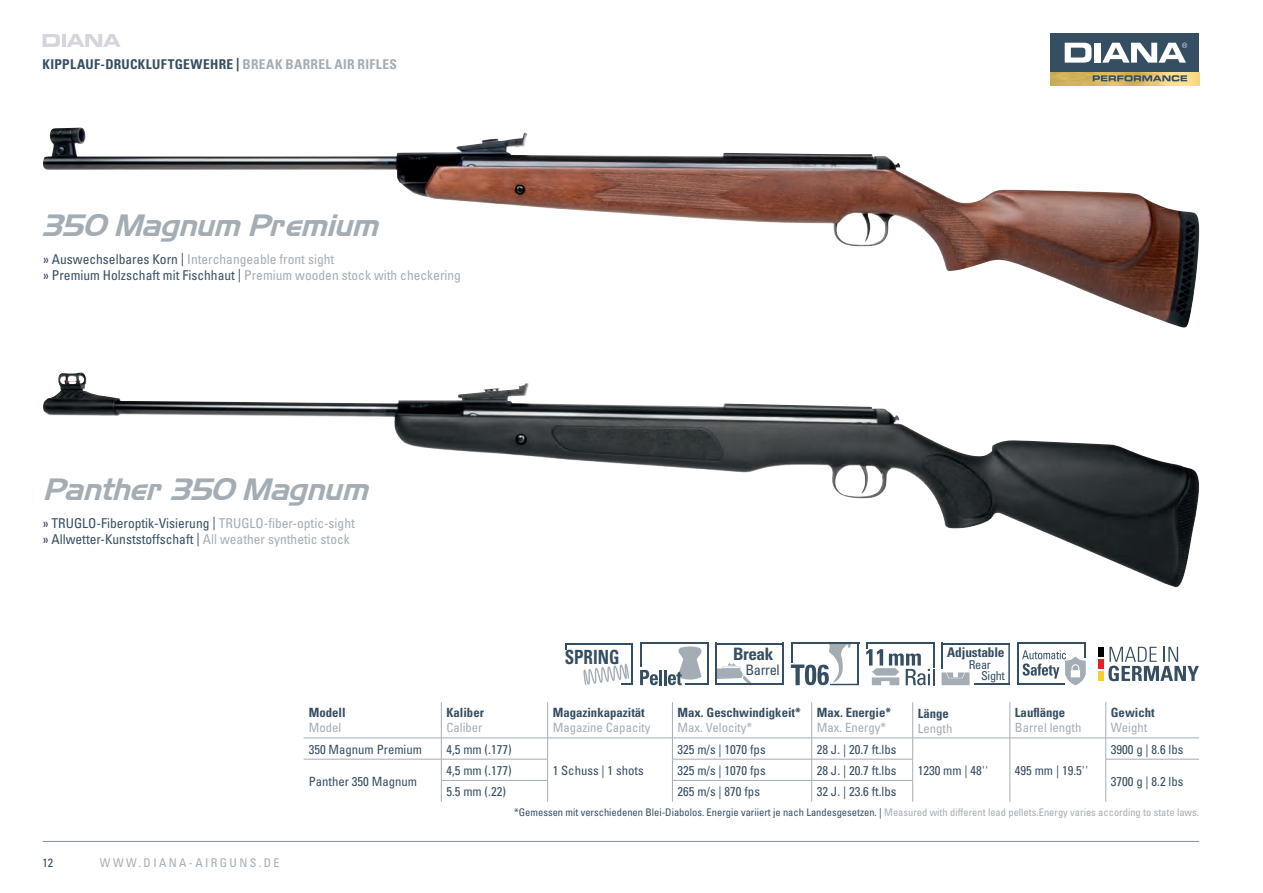
<style>
.page{position:relative;width:1263px;height:893px;background:#fff}
.page>*{position:absolute;margin:0;border:0;box-sizing:border-box;transform-origin:0 0}
.t1{font:30px "Tamworth Gothic";letter-spacing:-.015em;color:#a4adb4}
.t2{font:700 condensed 19.5px "Univers LT";color:#364e62;scale:.87 1}
.t3{font:700 condensed 17.1px "Univers";letter-spacing:-.025em;color:#364e62}
.t4{font:condensed 14.4px "Univers";letter-spacing:-.025em;color:#364e62}
.t5{font:condensed 13.5px/16.2px "Univers";color:#a4adb4}
.t6{font:condensed 13.5px/16.2px "Univers";color:#364e62}
.t7{font:700 condensed 13.5px "Univers LT Std";letter-spacing:.025em;color:#364e62}
.t8{font:700 condensed 13.35px "Univers";letter-spacing:-.01em;color:#364e62}
.t9{font:condensed 12.75px "Univers";color:#364e62}
.t10{font:700 condensed 12.75px "Univers LT Std";color:#364e62}
.t11{font:condensed 12.75px "Univers";color:#a4adb4}
.t12{font:condensed 12.15px/11.1px "Univers";letter-spacing:-.025em;color:#364e62}
.t13{font:condensed 12px "Univers";letter-spacing:.2em;color:#a4adb4}
.t14{font:condensed 12px "Univers";color:#364e62}
.t15{font:condensed 10.5px "Univers";color:#364e62}
.s1{color:#a4adb4}
.s2{color:#364e62}
</style>
<div class="page">
<img style="left:43px;top:373px;width:1157px;height:214px">
<img style="left:43px;top:128px;width:1156px;height:200px">
<img style="left:1050px;top:72px;width:149px;height:13px">
<svg style="left:1093px;top:75px;width:94px;height:6px"></svg>
<div style="left:1050px;top:33px;width:149px;height:39px;background:#364e62"></div>
<div style="left:1095px;top:43px;width:6px;height:20px;background:#fff"></div>
<svg style="left:1065px;top:43px;width:26px;height:20px"></svg>
<svg style="left:1102px;top:43px;width:85px;height:20px"></svg>
<hr style="left:707px;top:643px;width:1px;height:42px;background:#364e62">
<hr style="left:640px;top:643px;width:68px;height:1px;background:#364e62">
<svg style="left:640px;top:644px;width:18px;height:41px"></svg>
<hr style="left:659px;top:670px;width:3px;height:15px;background:#364e62">
<svg style="left:664px;top:646px;width:43px;height:39px"></svg>
<svg style="left:866px;top:643px;width:68px;height:42px"></svg>
<hr style="left:631px;top:643px;width:2px;height:41px;background:#364e62">
<hr style="left:565px;top:643px;width:68px;height:1px;background:#364e62">
<svg style="left:565px;top:644px;width:2px;height:6px"></svg>
<svg style="left:583px;top:663px;width:50px;height:22px"></svg>
<hr style="left:858px;top:643px;width:1px;height:42px;background:#364e62">
<svg style="left:791px;top:643px;width:67px;height:42px"></svg>
<svg style="left:717px;top:663px;width:36px;height:21px"></svg>
<hr style="left:782px;top:643px;width:1px;height:42px;background:#384f63">
<hr style="left:715px;top:643px;width:68px;height:1px;background:#384f63">
<hr style="left:715px;top:684px;width:68px;height:1px;background:#384f63">
<hr style="left:715px;top:643px;width:2px;height:42px;background:#384f63">
<hr style="left:941px;top:643px;width:2px;height:26px;background:#364e62">
<hr style="left:1008px;top:643px;width:2px;height:42px;background:#364e62">
<hr style="left:941px;top:643px;width:69px;height:1px;background:#364e62">
<hr style="left:974px;top:684px;width:36px;height:1px;background:#364e62">
<svg style="left:941px;top:672px;width:28px;height:13px"></svg>
<div style="left:1099px;top:659px;width:5px;height:10px;background:#ec1d25"></div>
<div style="left:1099px;top:647px;width:5px;height:9px;background:#000001"></div>
<div style="left:1099px;top:671px;width:5px;height:10px;background:#f3d02a"></div>
<svg style="left:1108px;top:647px;width:91px;height:34px"></svg>
<hr style="left:1018px;top:643px;width:1px;height:42px;background:#364e62">
<hr style="left:1018px;top:643px;width:68px;height:1px;background:#364e62">
<hr style="left:1018px;top:684px;width:47px;height:1px;background:#364e62">
<svg style="left:1022px;top:644px;width:64px;height:41px"></svg>
<hr style="left:441px;top:702px;width:1px;height:36px;background:#a4adb4">
<hr style="left:547px;top:702px;width:1px;height:36px;background:#a4adb4">
<hr style="left:672px;top:702px;width:1px;height:36px;background:#a4adb4">
<hr style="left:811px;top:702px;width:1px;height:36px;background:#a4adb4">
<hr style="left:912px;top:702px;width:1px;height:36px;background:#a4adb4">
<hr style="left:1010px;top:702px;width:1px;height:36px;background:#a4adb4">
<hr style="left:1105px;top:702px;width:1px;height:36px;background:#a4adb4">
<hr style="left:304px;top:738px;width:137px;height:1px;background:#a4adb4">
<hr style="left:441px;top:738px;width:107px;height:1px;background:#a4adb4">
<hr style="left:548px;top:738px;width:124px;height:1px;background:#a4adb4">
<hr style="left:672px;top:738px;width:140px;height:1px;background:#a4adb4">
<hr style="left:812px;top:738px;width:101px;height:1px;background:#a4adb4">
<hr style="left:913px;top:738px;width:97px;height:1px;background:#a4adb4">
<hr style="left:1010px;top:738px;width:96px;height:1px;background:#a4adb4">
<svg style="left:1010px;top:738px;width:1px;height:64px"></svg>
<hr style="left:1106px;top:738px;width:93px;height:1px;background:#a4adb4">
<hr style="left:304px;top:759px;width:137px;height:1px;background:#a4adb4">
<hr style="left:441px;top:759px;width:107px;height:1px;background:#a4adb4">
<hr style="left:672px;top:759px;width:140px;height:1px;background:#a4adb4">
<hr style="left:812px;top:759px;width:101px;height:1px;background:#a4adb4">
<hr style="left:1105px;top:759px;width:94px;height:1px;background:#a4adb4">
<svg style="left:1105px;top:738px;width:1px;height:64px"></svg>
<hr style="left:441px;top:780px;width:107px;height:1px;background:#a4adb4">
<svg style="left:441px;top:738px;width:1px;height:64px"></svg>
<svg style="left:547px;top:738px;width:1px;height:64px"></svg>
<hr style="left:672px;top:780px;width:140px;height:1px;background:#a4adb4">
<svg style="left:672px;top:739px;width:1px;height:63px"></svg>
<hr style="left:812px;top:780px;width:101px;height:1px;background:#a4adb4">
<svg style="left:811px;top:738px;width:1px;height:64px"></svg>
<svg style="left:912px;top:738px;width:1px;height:64px"></svg>
<svg style="left:43px;top:34px;width:17px;height:13px"></svg>
<hr style="left:62px;top:34px;width:4px;height:13px;background:#d4d6dc">
<svg style="left:67px;top:34px;width:54px;height:13px"></svg>
<hr style="left:43px;top:841px;width:1156px;height:1px;background:#898f9e">
<p class="t7" style="left:43px;top:56px;width:356px">KIPPLAUF-DRUCKLUFTGEWEHRE | <span class="s1">BREAK BARREL AIR RIFLES</span></p>
<h1 class="t1" style="left:43px;top:207px;width:337px">350 Magnum Premium</h1>
<p class="t5" style="left:43px;top:251px;width:420px"><span class="s2">» Auswechselbares Korn |</span> Interchangeable front sight<br><span class="s2">» Premium Holzschaft mit Fischhaut |</span> Premium wooden stock with checkering</p>
<h1 class="t1" style="left:43px;top:472px;width:327px">Panther 350 Magnum</h1>
<p class="t6" style="left:43px;top:515px;width:314px">» TRUGLO-Fiberoptik-Visierung | <span class="s1">TRUGLO-fiber-optic-sight </span>» Allwetter-Kunststoffschaft | <span class="s1">All weather synthetic stock</span></p>
<h2 class="t2" style="left:565px;top:645px;width:64px">SPRING</h2>
<h3 class="t3" style="left:733px;top:644px;width:42px">Break</h3>
<p class="t4" style="left:745px;top:660px;width:36px">Barrel</p>
<p class="t8" style="left:947px;top:644px;width:59px">Adjustable</p>
<p class="t12" style="left:981px;top:659px;width:25px;text-indent:-12px">Rear<br>Sight</p>
<p class="t10" style="left:309px;top:705px;width:38px">Modell</p>
<p class="t11" style="left:309px;top:720px;width:34px">Model</p>
<p class="t10" style="left:446px;top:705px;width:39px">Kaliber</p>
<p class="t11" style="left:446px;top:720px;width:38px">Caliber</p>
<p class="t10" style="left:553px;top:705px;width:94px">Magazinkapazität</p>
<p class="t11" style="left:553px;top:720px;width:99px">Magazine Capacity</p>
<p class="t10" style="left:677px;top:705px;width:125px">Max. Geschwindigkeit*</p>
<p class="t11" style="left:677px;top:720px;width:76px">Max. Velocity*</p>
<p class="t10" style="left:817px;top:705px;width:76px">Max. Energie*</p>
<p class="t11" style="left:817px;top:720px;width:71px">Max. Energy*</p>
<p class="t10" style="left:918px;top:705px;width:33px">Länge</p>
<p class="t11" style="left:918px;top:720px;width:36px">Length</p>
<p class="t10" style="left:1015px;top:705px;width:52px">Lauflänge</p>
<p class="t11" style="left:1015px;top:720px;width:68px">Barrel length</p>
<p class="t10" style="left:1111px;top:705px;width:45px">Gewicht</p>
<p class="t11" style="left:1111px;top:720px;width:38px">Weight</p>
<p class="t9" style="left:309px;top:741px;width:115px">350 Magnum Premium</p>
<p class="t9" style="left:446px;top:741px;width:67px">4,5 mm (.177)</p>
<p class="t9" style="left:677px;top:741px;width:90px">325 m/s | 1070 fps</p>
<p class="t9" style="left:817px;top:741px;width:81px">28 J. | 20.7 ft.lbs</p>
<p class="t9" style="left:1111px;top:741px;width:74px">3900 g | 8.6 lbs</p>
<p class="t9" style="left:309px;top:773px;width:110px">Panther 350 Magnum</p>
<p class="t9" style="left:446px;top:762px;width:67px">4,5 mm (.177)</p>
<p class="t9" style="left:677px;top:762px;width:90px">325 m/s | 1070 fps</p>
<p class="t9" style="left:817px;top:762px;width:81px">28 J. | 20.7 ft.lbs</p>
<p class="t9" style="left:553px;top:762px;width:92px">1 Schuss | 1 shots</p>
<p class="t9" style="left:446px;top:783px;width:61px">5.5 mm (.22)</p>
<p class="t9" style="left:677px;top:783px;width:84px">265 m/s | 870 fps</p>
<p class="t9" style="left:817px;top:783px;width:81px">32 J. | 23.6 ft.lbs</p>
<p class="t9" style="left:918px;top:762px;width:72px">1230 mm | 48''</p>
<p class="t9" style="left:1015px;top:762px;width:75px">495 mm | 19.5''</p>
<p class="t9" style="left:1111px;top:773px;width:74px">3700 g | 8.2 lbs</p>
<p class="t14" style="left:43px;top:856px;width:12px">12</p>
<p class="t13" style="left:100px;top:856px;width:181px">WWW.DIANA-AIRGUNS.DE</p>
<p class="t15" style="left:514px;top:806px;width:686px">*Gemessen mit verschiedenen Blei-Diabolos. Energie variiert je nach Landesgesetzen. | <span class="s1">Measured with different lead pellets.Energy varies according to state laws.</span></p>
</div>
